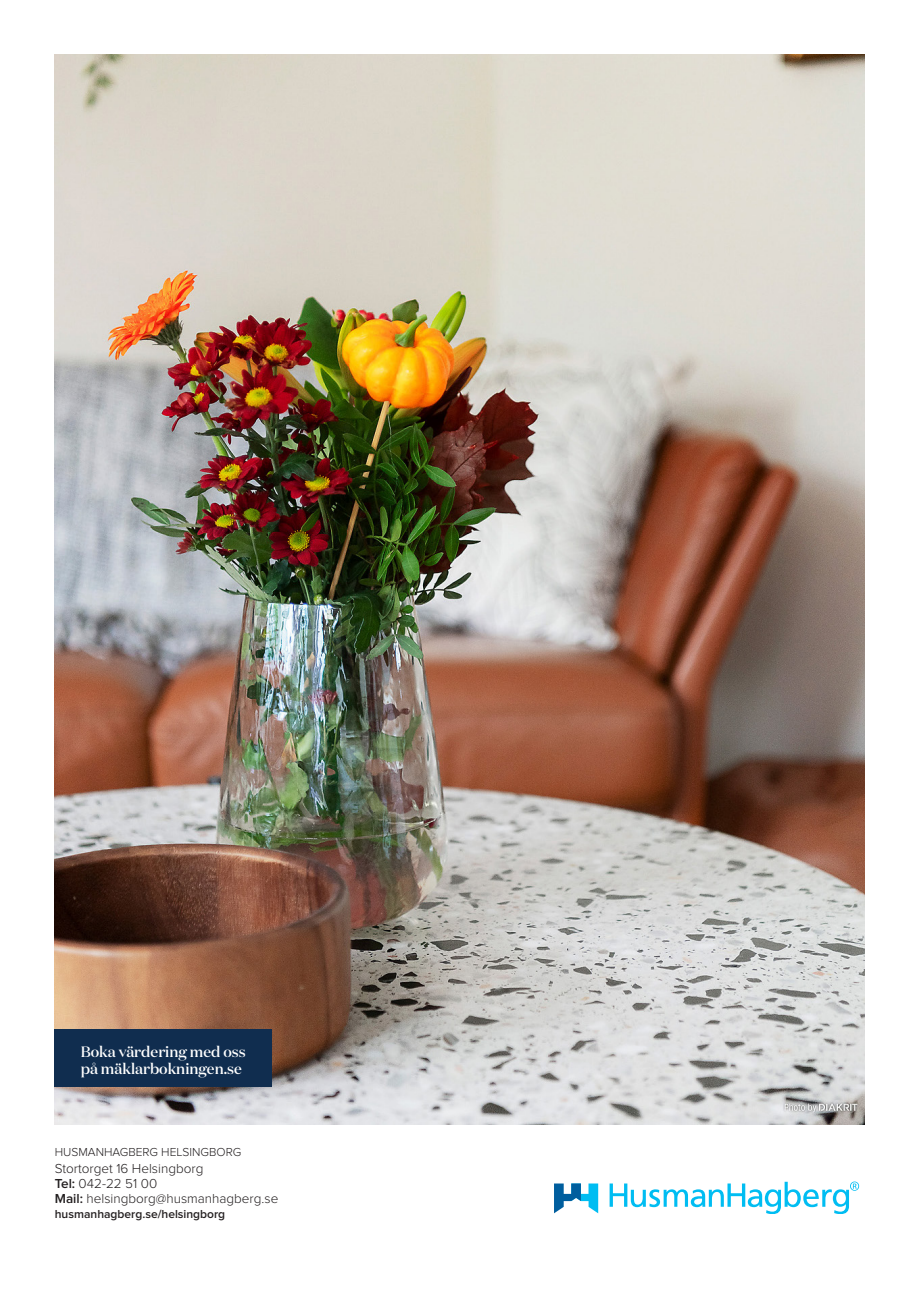
<style>
.page{position:relative;width:919px;height:1289px;background:#fff}
.page>*{position:absolute;margin:0;border:0;box-sizing:border-box;transform-origin:0 0}
.t1{font:500 15px/16.5px "Domaine Disp";color:#fff}
.t2{font:300 13.5px/15px "Proxima Nova";color:#231f20}
.t3{font:600 12px "Proxima Nova";color:#231f20}
.t4{font:300 12px "Proxima Nova";color:#231f20}
.s1{font-weight:600}
</style>
<div class="page">
<svg style="left:554px;top:1183px;width:44px;height:30px"></svg>
<svg style="left:609px;top:1181px;width:250px;height:32px"></svg>
<img style="left:55px;top:55px;width:809px;height:1069px">
<div style="left:55px;top:1029px;width:217px;height:57px;background:#102d4f"></div>
<p class="t1" style="left:81px;top:1043px;width:167px">Boka värdering med oss på mäklarbokningen.se</p>
<p class="t4" style="left:55px;top:1145px;width:188px">HUSMANHAGBERG HELSINGBORG</p>
<p class="t2" style="left:55px;top:1160px;width:225px">Stortorget 16 Helsingborg<br><span class="s1">Tel:</span> 042‑22 51 00<br><span class="s1">Mail:</span> helsingborg@husmanhagberg.se</p>
<p class="t3" style="left:55px;top:1208px;width:172px">husmanhagberg.se/helsingborg</p>
</div>
